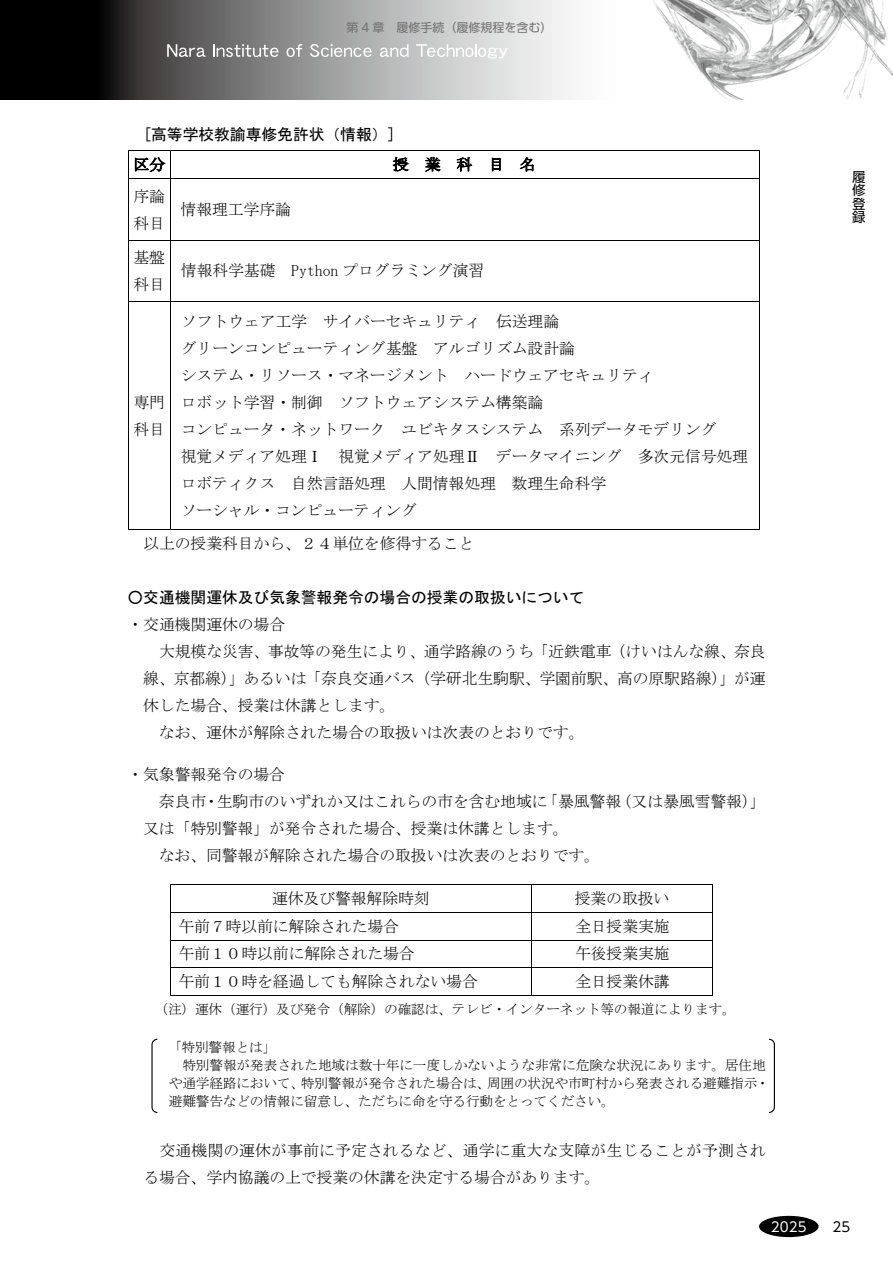
<style>
.page{position:relative;width:893px;height:1263px;background:#fff}
.page>*{position:absolute;margin:0;border:0;box-sizing:border-box;transform-origin:0 0}
.t1{font:15.9px/27px "MS Mincho";letter-spacing:-.005em;color:#000}
.t2{font:15.9px "MS Gothic";letter-spacing:-.005em;color:#000}
.t3{font:15.6px "MS Mincho";color:#000}
.t4{font:13.65px "MS Mincho";letter-spacing:-.015em;color:#000}
.t5{font:13.5px/13.5px "UD Shin Go Pr 6";color:#000;text-align:justify}
.t6{font:13.5px "UD Shin Go Pr 6";color:#fff}
.t7{font:12px "UD Shin Go Pr 6";color:#727171}
</style>
<div class="page">
<hr style="left:129px;top:150px;width:41px;height:1px;background:#000">
<hr style="left:170px;top:150px;width:589px;height:1px;background:#000">
<svg style="left:128px;top:150px;width:1px;height:29px"></svg>
<hr style="left:129px;top:178px;width:41px;height:1px;background:#000">
<svg style="left:170px;top:151px;width:1px;height:27px"></svg>
<hr style="left:170px;top:178px;width:589px;height:1px;background:#000">
<svg style="left:759px;top:150px;width:1px;height:29px"></svg>
<hr style="left:128px;top:179px;width:1px;height:61px;background:#000">
<hr style="left:170px;top:179px;width:1px;height:61px;background:#000">
<hr style="left:759px;top:179px;width:1px;height:61px;background:#000">
<hr style="left:129px;top:240px;width:41px;height:1px;background:#000">
<hr style="left:170px;top:240px;width:589px;height:1px;background:#000">
<hr style="left:128px;top:240px;width:1px;height:61px;background:#000">
<hr style="left:170px;top:240px;width:1px;height:61px;background:#000">
<hr style="left:759px;top:240px;width:1px;height:61px;background:#000">
<hr style="left:129px;top:301px;width:41px;height:1px;background:#000">
<hr style="left:170px;top:301px;width:589px;height:1px;background:#000">
<hr style="left:128px;top:302px;width:1px;height:227px;background:#000">
<hr style="left:129px;top:529px;width:41px;height:1px;background:#000">
<hr style="left:170px;top:302px;width:1px;height:227px;background:#000">
<hr style="left:170px;top:529px;width:589px;height:1px;background:#000">
<hr style="left:759px;top:302px;width:1px;height:227px;background:#000">
<hr style="left:170px;top:884px;width:361px;height:1px;background:#000">
<hr style="left:532px;top:884px;width:180px;height:1px;background:#000">
<hr style="left:170px;top:912px;width:361px;height:1px;background:#000">
<hr style="left:532px;top:912px;width:180px;height:1px;background:#000">
<hr style="left:170px;top:940px;width:361px;height:1px;background:#000">
<hr style="left:532px;top:940px;width:180px;height:1px;background:#000">
<hr style="left:170px;top:967px;width:361px;height:1px;background:#000">
<hr style="left:532px;top:967px;width:180px;height:1px;background:#000">
<svg style="left:170px;top:885px;width:1px;height:110px"></svg>
<hr style="left:170px;top:995px;width:361px;height:1px;background:#000">
<svg style="left:531px;top:884px;width:1px;height:112px"></svg>
<hr style="left:532px;top:995px;width:180px;height:1px;background:#000">
<svg style="left:712px;top:884px;width:1px;height:112px"></svg>
<svg style="left:151px;top:1038px;width:624px;height:75px"></svg>
<svg style="left:1px;top:0;width:570px;height:99px"></svg>
<img style="left:653px;top:0;width:240px;height:99px">
<svg style="left:167px;top:44px;width:39px;height:13px"></svg>
<svg style="left:213px;top:44px;width:66px;height:13px"></svg>
<svg style="left:286px;top:44px;width:16px;height:13px"></svg>
<svg style="left:310px;top:44px;width:62px;height:13px"></svg>
<svg style="left:380px;top:44px;width:28px;height:13px"></svg>
<svg style="left:416px;top:44px;width:92px;height:15px"></svg>
<hr style="left:0;top:0;width:1px;height:99px;background:#000">
<div style="left:759px;top:1216px;width:60px;height:21px;background:#000;border-radius:50%"></div>
<p class="t7" style="left:346px;top:18px;width:207px">第 4 章　履修手続（履修規程を含む）</p>
<p class="t2" style="left:143px;top:127px;width:254px">[高等学校教諭専修免許状（情報）]</p>
<p class="t3" style="left:133px;top:157px;width:33px">区分</p>
<p class="t3" style="left:393px;top:157px;width:145px">授 業 科 目 名</p>
<p class="t1" style="left:134px;top:182px;width:33px">序論科目</p>
<p class="t1" style="left:181px;top:196px;width:112px">情報理工学序論</p>
<p class="t1" style="left:134px;top:244px;width:33px">基盤科目</p>
<p class="t1" style="left:181px;top:257px;width:305px">情報科学基礎 Python プログラミング演習</p>
<p class="t1" style="left:181px;top:308px;width:569px">ソフトウェア工学 サイバーセキュリティ 伝送理論<br>グリーンコンピューティング基盤 アルゴリズム設計論<br>システム・リソース・マネージメント ハードウェアセキュリティ<br>ロボット学習・制御 ソフトウェアシステム構築論<br>コンピュータ・ネットワーク ユビキタスシステム 系列データモデリング<br>視覚メディア処理Ⅰ 視覚メディア処理Ⅱ データマイニング 多次元信号処理ロボティクス 自然言語処理 人間情報処理 数理生命科学<br>ソーシャル・コンピューティング</p>
<p class="t1" style="left:143px;top:530px;width:332px">以上の授業科目から、２４単位を修得すること</p>
<p class="t2" style="left:128px;top:589px;width:458px">○交通機関運休及び気象警報発令の場合の授業の取扱いについて</p>
<p class="t1" style="left:128px;top:611px;width:159px">・交通機関運休の場合</p>
<p class="t1" style="left:159px;top:638px;width:608px">大規模な災害、事故等の発生により、通学路線のうち「近鉄電車（けいはんな線、奈良</p>
<p class="t1" style="left:143px;top:665px;width:624px">線、京都線）」あるいは「奈良交通バス（学研北生駒駅、学園前駅、高の原駅路線）」が運</p>
<p class="t1" style="left:143px;top:692px;width:254px">休した場合、授業は休講とします。</p>
<p class="t1" style="left:159px;top:719px;width:427px">なお、運休が解除された場合の取扱いは次表のとおりです。</p>
<p class="t1" style="left:127px;top:761px;width:159px">・気象警報発令の場合</p>
<p class="t1" style="left:159px;top:788px;width:608px">奈良市・生駒市のいずれか又はこれらの市を含む地域に「暴風警報（又は暴風雪警報）」</p>
<p class="t1" style="left:143px;top:815px;width:427px">又は「特別警報」が発令された場合、授業は休講とします。</p>
<p class="t1" style="left:159px;top:842px;width:443px">なお、同警報が解除された場合の取扱いは次表のとおりです。</p>
<p class="t1" style="left:272px;top:885px;width:159px">運休及び警報解除時刻</p>
<p class="t1" style="left:575px;top:885px;width:96px">授業の取扱い</p>
<p class="t1" style="left:178px;top:912px;width:222px">午前７時以前に解除された場合</p>
<p class="t1" style="left:575px;top:912px;width:96px">全日授業実施</p>
<p class="t1" style="left:178px;top:940px;width:238px">午前１０時以前に解除された場合</p>
<p class="t1" style="left:575px;top:940px;width:96px">午後授業実施</p>
<p class="t1" style="left:178px;top:968px;width:301px">午前１０時を経過しても解除されない場合</p>
<p class="t1" style="left:575px;top:968px;width:96px">全日授業休講</p>
<p class="t4" style="left:155px;top:1002px;width:583px">（注）運休（運行）及び発令（解除）の確認は、テレビ・インターネット等の報道によります。</p>
<p class="t4" style="left:168px;top:1041px;width:110px">「特別警報とは」</p>
<p class="t4" style="left:182px;top:1059px;width:585px">特別警報が発表された地域は数十年に一度しかないような非常に危険な状況にあります。居住地</p>
<p class="t4" style="left:169px;top:1077px;width:602px">や通学経路において、特別警報が発令された場合は、周囲の状況や市町村から発表される避難指示・</p>
<p class="t4" style="left:169px;top:1095px;width:447px">避難警告などの情報に留意し、ただちに命を守る行動をとってください。</p>
<p class="t1" style="left:143px;top:1137px;width:624px;text-indent:16px">交通機関の運休が事前に予定されるなど、通学に重大な支障が生じることが予測される場合、学内協議の上で授業の休講を決定する場合があります。</p>
<p class="t1" style="left:134px;top:389px;width:33px">専門科目</p>
<p class="t5" style="left:852px;top:170px;width:15px">履修登録</p>
<p class="t6" style="left:771px;top:1215px;width:37px">2025</p>
<p class="t5" style="left:833px;top:1219px;width:19px">25</p>
</div>
